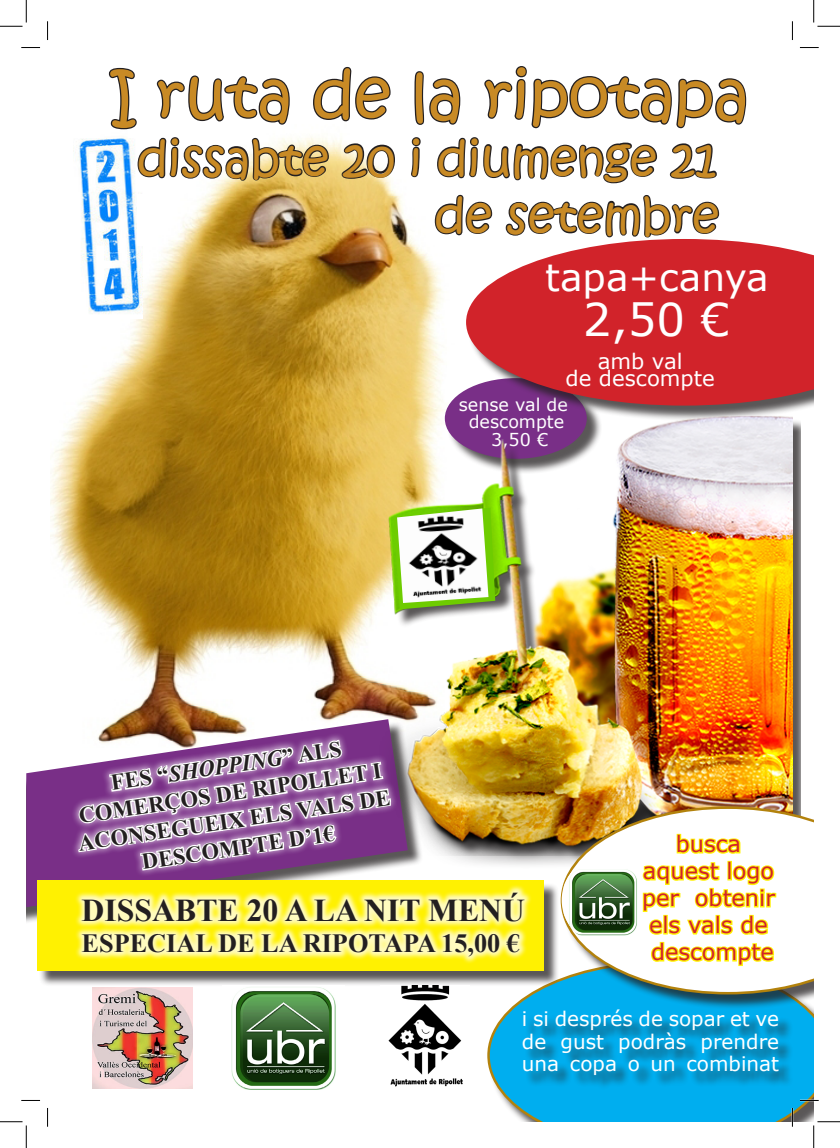
<style>
.page{position:relative;width:840px;height:1148px;background:#fff}
.page>*{position:absolute;margin:0;border:0;box-sizing:border-box;transform-origin:0 0}
.t1{font:65px "Kristen ITC";color:#c88a25}
.t2{font:47.5px "Kristen ITC";color:#c88a25}
.t3{font:45px "MS Reference Sans Serif";color:#fff}
.t4{font:37.5px "MS Reference Sans Serif";color:#fff}
.t5{font:700 31.75px "Times New Roman";color:#231f20}
.t6{font:700 26.25px "Times New Roman";color:#231f20}
.t7{font:700 22.5px "Times New Roman";color:#231f20}
.t8{font:22.5px/27px "MS Reference Sans Serif";color:#d1232a;text-align:center}
.t9{font:21.25px "MS Reference Sans Serif";color:#fff}
.t10{font:20px/22.5px "MS Reference Sans Serif";color:#fff;text-align:justify}
.t11{font:17.5px "MS Reference Sans Serif";color:#fff}
.s1{font-style:italic}
</style>
<div class="page">
<svg style="left:487px;top:978px;width:326px;height:143px;background:#28b4e6"></svg>
<img style="left:50px;top:182px;width:393px;height:537px">
<img style="left:73px;top:138px;width:69px;height:181px">
<svg style="left:414px;top:71px;width:47px;height:54px"></svg>
<svg style="left:484px;top:66px;width:263px;height:63px"></svg>
<svg style="left:108px;top:66px;width:287px;height:116px"></svg>
<svg style="left:411px;top:137px;width:10px;height:41px"></svg>
<svg style="left:435px;top:137px;width:223px;height:48px"></svg>
<svg style="left:669px;top:143px;width:48px;height:36px"></svg>
<svg style="left:433px;top:194px;width:60px;height:42px"></svg>
<svg style="left:505px;top:195px;width:215px;height:43px"></svg>
<svg style="left:466px;top:239px;width:347px;height:166px;background:#cf3942"></svg>
<div style="left:26px;top:768px;width:31px;height:139px;background:#792f87"></div>
<svg style="left:57px;top:765px;width:301px;height:115px;background:#834a8e"></svg>
<svg style="left:77px;top:719px;width:302px;height:153px"></svg>
<div style="left:39px;top:882px;width:520px;height:104px;background:#231f20;opacity:.75"></div>
<div style="left:37px;top:880px;width:506px;height:90px;background:#fff101"></div>
<div style="left:73px;top:883px;width:458px;height:81px;background:#fff;opacity:.75"></div>
<img style="left:93px;top:987px;width:99px;height:100px">
<img style="left:222px;top:985px;width:123px;height:104px">
<img style="left:380px;top:985px;width:89px;height:102px">
<div style="left:524px;top:1011px;width:269px;height:78px;background:#231f20;opacity:.75"></div>
<div style="left:379px;top:418px;width:421px;height:452px;background:#231f20;opacity:.75"></div>
<img style="left:377px;top:405px;width:415px;height:450px">
<svg style="left:393px;top:507px;width:102px;height:102px;background:#76ba1f"></svg>
<img style="left:397px;top:508px;width:91px;height:95px">
<div style="left:562px;top:808px;width:251px;height:201px;background:#231f20;opacity:.75"></div>
<svg style="left:560px;top:806px;width:253px;height:188px"></svg>
<div style="left:561px;top:855px;width:90px;height:90px;background:#fff;border-radius:50%"></div>
<img style="left:563px;top:863px;width:77px;height:77px">
<svg style="left:640px;top:832px;width:137px;height:135px"></svg>
<div style="left:137px;top:194px;width:18px;height:52px;background:#fff"></div>
<svg style="left:21px;top:47px;width:19px;height:1px"></svg>
<svg style="left:799px;top:47px;width:19px;height:1px"></svg>
<svg style="left:21px;top:1100px;width:19px;height:1px"></svg>
<svg style="left:799px;top:1099px;width:19px;height:2px"></svg>
<svg style="left:47px;top:21px;width:1px;height:19px"></svg>
<svg style="left:47px;top:1108px;width:1px;height:18px"></svg>
<svg style="left:791px;top:21px;width:1px;height:19px"></svg>
<svg style="left:791px;top:1107px;width:1px;height:19px"></svg>
<svg style="left:0;top:0;width:27px;height:27px"></svg>
<svg style="left:0;top:1121px;width:27px;height:26px"></svg>
<svg style="left:813px;top:0;width:26px;height:27px"></svg>
<svg style="left:813px;top:1121px;width:26px;height:26px"></svg>
<p class="t1" style="left:110px;top:53px;width:640px">I ruta de la ripotapa</p>
<p class="t2" style="left:137px;top:128px;width:580px">dissabte 20 i diumenge 21</p>
<p class="t2" style="left:434px;top:185px;width:285px">de setembre</p>
<p class="t4" style="left:545px;top:253px;width:225px">tapa+canya</p>
<p class="t3" style="left:582px;top:291px;width:148px">2,50 €</p>
<p class="t9" style="left:597px;top:347px;width:86px">amb val</p>
<p class="t9" style="left:565px;top:365px;width:151px">de descompte</p>
<p class="t11" style="left:458px;top:393px;width:111px">sense val de</p>
<p class="t11" style="left:468px;top:411px;width:97px">descompte</p>
<p class="t11" style="left:491px;top:428px;width:59px">3,50 €</p>
<p class="t7" style="left:109px;top:768px;width:234px;rotate:-9deg">FES “<span class="s1">SHOPPING</span>” ALS</p>
<p class="t7" style="left:77px;top:801px;width:307px;rotate:-9deg">COMERÇOS DE RIPOLLET I</p>
<p class="t7" style="left:76px;top:829px;width:316px;rotate:-9deg">ACONSEGUEIX ELS VALS DE</p>
<p class="t7" style="left:140px;top:847px;width:196px;rotate:-9deg">DESCOMPTE D’1€</p>
<p class="t5" style="left:81px;top:888px;width:445px">DISSABTE 20 A LA NIT MENÚ</p>
<p class="t6" style="left:81px;top:925px;width:440px">ESPECIAL DE LA RIPOTAPA 15,00 €</p>
<p class="t8" style="left:642px;top:829px;width:133px">busca aquest logo</p>
<p class="t8" style="left:641px;top:883px;width:134px">per obtenir</p>
<p class="t8" style="left:648px;top:910px;width:120px">els vals de</p>
<p class="t8" style="left:650px;top:937px;width:124px">descompte</p>
<p class="t10" style="left:521px;top:1006px;width:258px">i si després de sopar et ve de gust podràs prendre una copa o un combinat</p>
</div>
